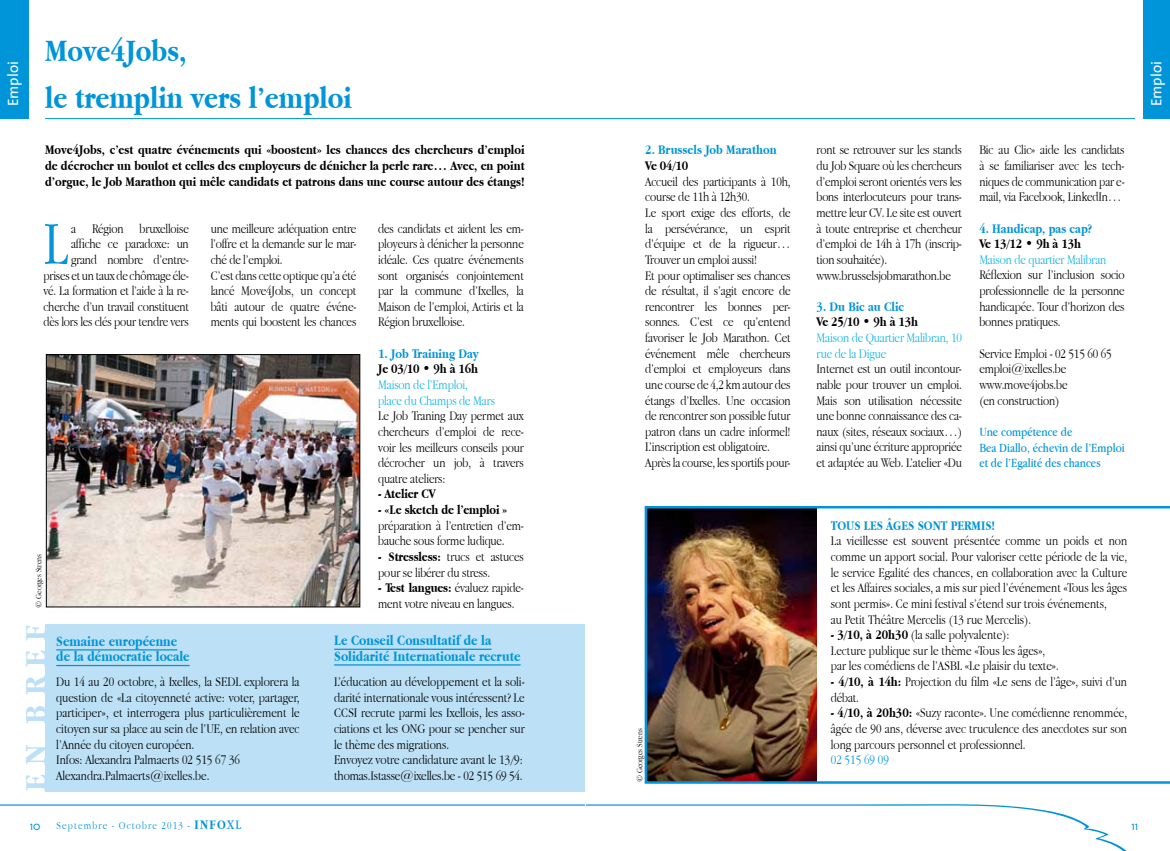
<style>
.page{position:relative;width:1170px;height:851px;background:#fff}
.page>*{position:absolute;margin:0;border:0;box-sizing:border-box;transform-origin:0 0}
.t1{font:300 63.38px "Apple Garamond";color:#0095d8}
.t2{font:700 32.5px/46.9px "Apple Garamond";color:#0095d8}
.t3{font:700 31.5px "Apple Garamond";color:#bce0f5;scale:1.11 1}
.t4{font:700 15px/15.6px "Apple Garamond";color:#0095d8}
.t5{font:15px "The Sans";color:#fff}
.t6{font:300 13.75px/15.6px "Apple Garamond";letter-spacing:-.01em;color:#000}
.t7{font:700 13.75px/15.6px "Apple Garamond";color:#000;text-align:justify}
.t8{font:300 13.75px/15.6px "Apple Garamond";letter-spacing:-.01em;color:#10b4e4}
.t9{font:700 13.75px "Apple Garamond";color:#0095d8}
.t10{font:300 13.75px "Apple Garamond";color:#0095d8}
.t11{font:13.12px/15.6px "Apple Garamond";color:#0095d8}
.t12{font:300 11.25px "Apple Garamond";letter-spacing:.1em;color:#0095d8}
.t13{font:11.25px "Perspective Sans";color:#0095d8}
.t14{font:300 8.75px "Apple Garamond";color:#000}
.s1{font-weight:700}
.s2{font-weight:700;font-size:13.75px}
.s3{font-weight:400;font-size:13.75px}
</style>
<div class="page">
<svg style="left:0;top:804px;width:1126px;height:46px"></svg>
<hr style="left:45px;top:118px;width:1089px;height:1px;background:#0095d8">
<div style="left:0;top:0;width:29px;height:118px;background:#0095d8"></div>
<img style="left:48px;top:356px;width:310px;height:249px">
<div style="left:46px;top:354px;width:314px;height:253px;border:1px solid #000"></div>
<div style="left:1143px;top:0;width:26px;height:118px;background:#0095d8"></div>
<div style="left:45px;top:624px;width:540px;height:167px;background:#bce0f5"></div>
<hr style="left:56px;top:649px;width:121px;height:1px;background:#0095d8">
<hr style="left:56px;top:664px;width:134px;height:2px;background:#0095d8">
<hr style="left:334px;top:648px;width:157px;height:1px;background:#0095d8">
<hr style="left:334px;top:664px;width:186px;height:1px;background:#0095d8">
<img style="left:644px;top:506px;width:525px;height:277px">
<p class="t5" style="left:0;top:106px;width:47px;rotate:-90deg">Emploi</p>
<h2 class="t2" style="left:45px;top:27px;width:308px">Move4Jobs,<br>le tremplin vers l’emploi</h2>
<p class="t7" style="left:45px;top:142px;width:481px">Move4Jobs, c’est quatre événements qui «boostent» les chances des chercheurs d’emploi de décrocher un boulot et celles des employeurs de dénicher la perle rare… Avec, en point d’orgue, le Job Marathon qui mêle candidats et patrons dans une course autour des étangs!</p>
<p class="t6" style="left:43px;top:220px;width:147px;text-align:right">a Région bruxelloise affiche ce paradoxe: un grand nombre d’entre&shy;prises et un taux de chômage éle&shy;vé. La formation et l’aide à la re&shy;cherche d’un travail constituent dès lors les clés pour tendre vers</p>
<h1 class="t1" style="left:43px;top:206px;width:26px">L</h1>
<p class="t14" style="left:34px;top:608px;width:55px;rotate:-90deg">© Georges Strens</p>
<p class="t6" style="left:211px;top:220px;width:147px">une meilleure adéquation entre l’offre et la demande sur le mar&shy;ché de l’emploi.<br>C’est dans cette optique qu’a été lancé Move4Jobs, un concept bâti autour de quatre événe&shy;ments qui boostent les chances</p>
<p class="t6" style="left:378px;top:220px;width:147px;text-align:justify">des candidats et aident les em&shy;ployeurs à dénicher la personne idéale. Ces quatre événements sont organisés conjointement par la commune d’Ixelles, la Maison de l’emploi, Actiris et la Région bruxelloise.</p>
<p class="t9" style="left:378px;top:345px;width:102px">1. Job Training Day</p>
<p class="t7" style="left:378px;top:361px;width:102px">Je 03/10 • 9h à 16h</p>
<p class="t8" style="left:378px;top:376px;width:118px">Maison de l’Emploi, place du Champs de Mars</p>
<p class="t6" style="left:378px;top:408px;width:147px;text-align:justify">Le Job Traning Day permet aux chercheurs d’emploi de rece&shy;voir les meilleurs conseils pour décrocher un job, à travers quatre ateliers:</p>
<p class="t7" style="left:378px;top:486px;width:59px">- Atelier CV</p>
<p class="t7" style="left:378px;top:501px;width:131px">- «Le sketch de l’emploi »</p>
<p class="t6" style="left:378px;top:517px;width:147px">préparation à l’entretien d’em&shy;bauche sous forme ludique.</p>
<p class="t6" style="left:378px;top:548px;width:147px"><span class="s1">- Stressless:</span> trucs et astuces pour se libérer du stress.</p>
<p class="t6" style="left:378px;top:579px;width:147px"><span class="s1">- Test langues:</span> évaluez rapide&shy;ment votre niveau en langues.</p>
<h3 class="t3" style="left:18px;top:791px;width:151px;rotate:-90deg">En bref</h3>
<p class="t4" style="left:56px;top:633px;width:135px">Semaine européenne de la démocratie locale</p>
<p class="t6" style="left:56px;top:673px;width:245px">Du 14 au 20 octobre, à Ixelles, la SEDL explorera la question de «La citoyenneté active: voter, partager, participer», et interrogera plus particulièrement le citoyen sur sa place au sein de l’UE, en relation avec l’Année du citoyen européen.<br>Infos: Alexandra Palmaerts 02 515 67 36<br>Alexandra.Palmaerts@ixelles.be.</p>
<p class="t4" style="left:334px;top:632px;width:188px">Le Conseil Consultatif de la<br>Solidarité Internationale recrute</p>
<p class="t6" style="left:334px;top:673px;width:192px">L’éducation au développement et la soli&shy;darité internationale vous intéressent? Le CCSI recrute parmi les Ixellois, les asso&shy;ciations et les ONG pour se pencher sur le thème des migrations.<br>Envoyez votre candidature avant le 13/9: thomas.Istasse@ixelles.be - 02 515 69 54.</p>
<p class="t9" style="left:645px;top:142px;width:133px">2. Brussels Job Marathon</p>
<p class="t7" style="left:645px;top:158px;width:44px">Ve 04/10</p>
<p class="t6" style="left:645px;top:173px;width:147px">Accueil des participants à 10h, course de 11h à 12h30.<br>Le sport exige des efforts, de la persévérance, un esprit d’équipe et de la rigueur…<br>Trouver un emploi aussi!<br>Et pour optimaliser ses chances de résultat, il s’agit encore de rencontrer les bonnes per&shy;sonnes. C’est ce qu’entend favoriser le Job Marathon. Cet événement mêle chercheurs d’emploi et employeurs dans une course de 4,2 km autour des étangs d’Ixelles. Une occasion de rencontrer son possible futur patron dans un cadre informel!<br>L’inscription est obligatoire.<br>Après la course, les sportifs pour-</p>
<p class="t14" style="left:634px;top:782px;width:55px;rotate:-90deg">© Georges Strens</p>
<p class="t6" style="left:816px;top:142px;width:147px">ront se retrouver sur les stands du Job Square où les chercheurs d’emploi seront orientés vers les bons interlocuteurs pour trans&shy;mettre leur CV. Le site est ouvert à toute entreprise et chercheur d’emploi de 14h à 17h (inscrip&shy;tion souhaitée). www.brusselsjobmarathon.be</p>
<p class="t9" style="left:816px;top:299px;width:89px">3. Du Bic au Clic</p>
<p class="t7" style="left:816px;top:314px;width:103px">Ve 25/10 • 9h à 13h</p>
<p class="t8" style="left:816px;top:329px;width:147px">Maison de Quartier Malibran, 10 rue de la Digue</p>
<p class="t6" style="left:816px;top:361px;width:147px;text-align:justify">Internet est un outil incontour&shy;nable pour trouver un emploi.<br>Mais son utilisation nécessite une bonne connaissance des ca&shy;naux (sites, réseaux sociaux…) ainsi qu’une écriture appropriée et adaptée au Web. L’atelier «Du</p>
<p class="t6" style="left:979px;top:142px;width:147px;text-align:justify">Bic au Clic» aide les candidats à se familiariser avec les tech&shy;niques de communication par e&shy;mail, via Facebook, LinkedIn…</p>
<p class="t9" style="left:979px;top:220px;width:114px">4. Handicap, pas cap?</p>
<p class="t7" style="left:979px;top:236px;width:103px">Ve 13/12 • 9h à 13h</p>
<p class="t8" style="left:979px;top:251px;width:129px">Maison de quartier Malibran</p>
<p class="t6" style="left:979px;top:267px;width:147px;text-align:justify">Réflexion sur l’inclusion socio professionnelle de la personne handicapée. Tour d’horizon des bonnes pratiques.</p>
<p class="t6" style="left:979px;top:345px;width:134px">Service Emploi - 02 515 60 65 emploi@ixelles.be www.move4jobs.be<br>(en construction)</p>
<p class="t11" style="left:979px;top:423px;width:147px">Une compétence de<br>Bea Diallo, échevin de l’Emploi et de l’Egalité des chances</p>
<p class="t9" style="left:830px;top:517px;width:16px">Tous</p>
<p class="t9" style="left:863px;top:517px;width:37px">les âges</p>
<p class="t9" style="left:917px;top:517px;width:79px">sontpermis !</p>
<p class="t6" style="left:830px;top:533px;width:298px">La vieillesse est souvent présentée comme un poids et non comme un apport social. Pour valoriser cette période de la vie, le service Egalité des chances, en collaboration avec la Culture et les Affaires sociales, a mis sur pied l’événement «Tous les âges sont permis». Ce mini festival s’étend sur trois événements,<br>au Petit Théâtre Mercelis (13 rue Mercelis).</p>
<p class="t6" style="left:830px;top:626px;width:229px"><span class="s1">- 3/10, à 20h30</span> (la salle polyvalente):<br>Lecture publique sur le thème «Tous les âges», par les comédiens de l’ASBL «Le plaisir du texte».</p>
<p class="t6" style="left:830px;top:673px;width:298px"><span class="s1">- 4/10, à 14h:</span> Projection du film «Le sens de l’âge», suivi d’un débat.</p>
<p class="t6" style="left:830px;top:704px;width:298px;text-align:justify"><span class="s1">- 4/10, à 20h30:</span> «Suzy raconte». Une comédienne renommée, âgée de 90 ans, déverse avec truculence des anecdotes sur son long parcours personnel et professionnel.</p>
<p class="t10" style="left:830px;top:751px;width:60px">02 515 69 09</p>
<p class="t13" style="left:30px;top:819px;width:12px">10</p>
<p class="t12" style="left:56px;top:819px;width:186px">Septembre - Octobre 2013 - <span class="s2">INFO</span><span class="s3">XL</span></p>
<p class="t13" style="left:1131px;top:819px;width:8px">11</p>
<p class="t5" style="left:1143px;top:106px;width:47px;rotate:-90deg">Emploi</p>
</div>
